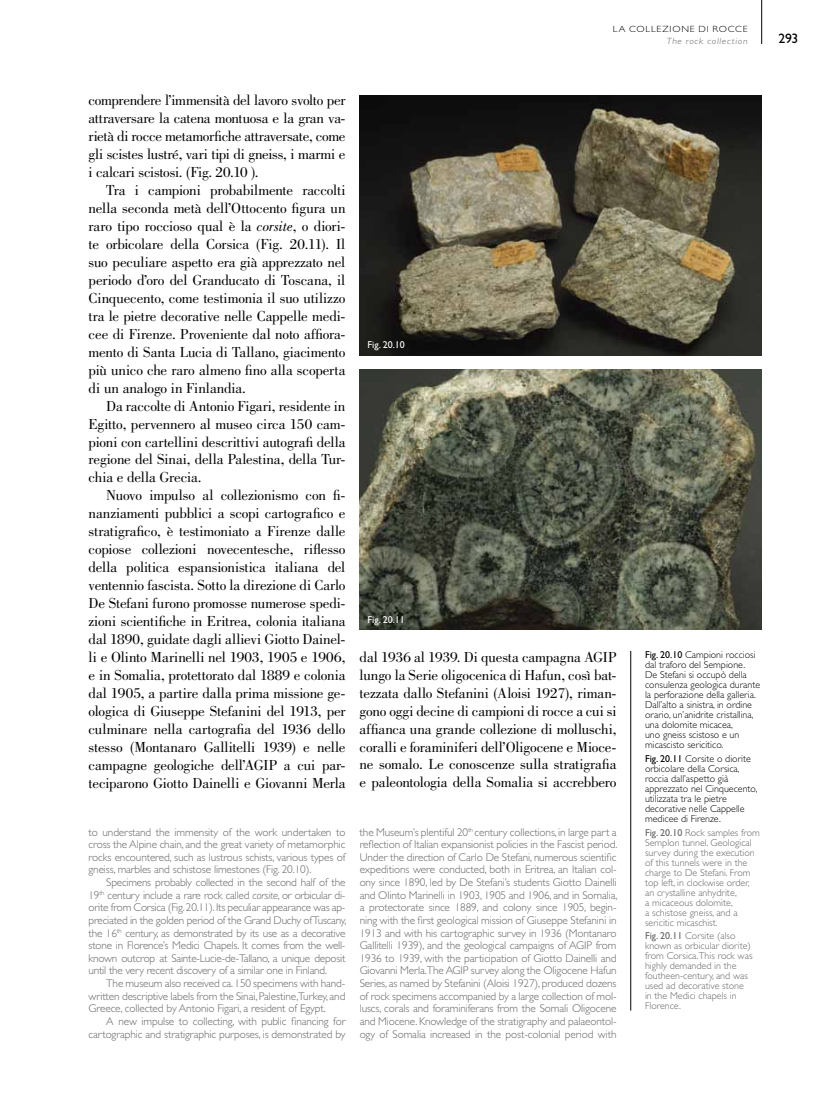
<style>
.page{position:relative;width:815px;height:1099px;background:#fff}
.page>*{position:absolute;margin:0;border:0;box-sizing:border-box;transform-origin:0 0}
.t1{font:15px/18px "Bodoni Std";letter-spacing:-.01em;color:#000;text-align:justify}
.t2{font:13.75px "Gill Sans Std";color:#000}
.t3{font:300 11.25px/12.6px "Gill Sans Std";letter-spacing:-.01em;color:#646567;text-align:justify}
.t4{font:300 10px/10px "Gill Sans Std";color:#000}
.t5{font:300 10px/10px "Gill Sans Std";color:#646567}
.t6{font:10px "Gill Sans Std";color:#fff}
.t7{font:300 9px "Gill Sans Std";letter-spacing:.08em;color:#000;scale:1.11 1}
.t8{font:italic 300 9px "Gill Sans Std";letter-spacing:.07em;color:#646567;scale:1.11 1}
.s1{font-style:italic}
.s2{font-weight:400}
</style>
<div class="page">
<hr style="left:761px;top:0;width:1px;height:44px;background:#000">
<hr style="left:631px;top:651px;width:1px;height:359px;background:#000">
<img style="left:360px;top:95px;width:402px;height:260px">
<img style="left:360px;top:369px;width:402px;height:261px">
<p class="t7" style="left:613px;top:24px;width:123px">La collezion e di rocce</p>
<p class="t8" style="left:667px;top:36px;width:74px">The rock collection</p>
<p class="t2" style="left:778px;top:31px;width:22px">293</p>
<p class="t1" style="left:89px;top:92px;width:258px">comprendere l’immensità del lavoro svolto per attraversare la catena montuosa e la gran va&shy;rietà di rocce metamorfiche attraversate, come gli scistes lustré, vari tipi di gneiss, i marmi e i calcari scistosi. (Fig. 20.10 ).</p>
<p class="t1" style="left:89px;top:181px;width:258px;text-indent:18px">Tra i campioni probabilmente raccolti nella seconda metà dell’Ottocento figura un raro tipo roccioso qual è la <span class="s1">corsite</span>, o diori&shy;te orbicolare della Corsica (Fig. 20.11). Il suo peculiare aspetto era già apprezzato nel periodo d’oro del Granducato di Toscana, il Cinquecento, come testimonia il suo utilizzo tra le pietre decorative nelle Cappelle medi&shy;cee di Firenze. Proveniente dal noto affiora&shy;mento di Santa Lucia di Tallano, giacimento più unico che raro almeno fino alla scoperta di un analogo in Finlandia.</p>
<p class="t1" style="left:89px;top:397px;width:258px;text-indent:18px">Da raccolte di Antonio Figari, residente in Egitto, pervennero al museo circa 150 cam&shy;pioni con cartellini descrittivi autografi della regione del Sinai, della Palestina, della Tur&shy;chia e della Grecia.</p>
<p class="t1" style="left:89px;top:486px;width:258px;text-indent:18px">Nuovo impulso al collezionismo con fi&shy;nanziamenti pubblici a scopi cartografico e stratigrafico, è testimoniato a Firenze dalle copiose collezioni novecentesche, riflesso della politica espansionistica italiana del ventennio fascista. Sotto la direzione di Carlo De Stefani furono promosse numerose spedi&shy;zioni scientifiche in Eritrea, colonia italiana dal 1890, guidate dagli allievi Giotto Dainel&shy;li e Olinto Marinelli nel 1903, 1905 e 1906, e in Somalia, protettorato dal 1889 e colonia dal 1905, a partire dalla prima missione ge&shy;ologica di Giuseppe Stefanini del 1913, per culminare nella cartografia del 1936 dello stesso (Montanaro Gallitelli 1939) e nelle campagne geologiche dell’AGIP a cui par&shy;teciparono Giotto Dainelli e Giovanni Merla</p>
<p class="t3" style="left:89px;top:825px;width:259px">to understand the immensity of the work undertaken to cross the Alpine chain, and the great variety of metamorphic rocks encountered, such as lustrous schists, various types of gneiss, marbles and schistose limestones (Fig. 20.10).</p>
<p class="t3" style="left:89px;top:876px;width:259px;text-indent:18px">Specimens probably collected in the second half of the 19<sup>th</sup> century include a rare rock called <span class="s1">corsite</span>, or orbicular di&shy;orite from Corsica (Fig. 20.11). Its peculiar appearance was ap&shy;preciated in the golden period of the Grand Duchy of Tuscany, the 16<sup>th</sup> century, as demonstrated by its use as a decorative stone in Florence’s Medici Chapels. It comes from the well&shy;known outcrop at Sainte-Lucie-de-Tallano, a unique deposit until the very recent discovery of a similar one in Finland.</p>
<p class="t3" style="left:89px;top:977px;width:258px;text-indent:18px">The museum also received ca. 150 specimens with hand&shy;written descriptive labels from the Sinai, Palestine,Turkey, and Greece, collected by Antonio Figari, a resident of Egypt.</p>
<p class="t3" style="left:89px;top:1015px;width:258px;text-align:right">A new impulse to collecting, with public financing for cartographic and stratigraphic purposes, is demonstrated by</p>
<p class="t6" style="left:368px;top:339px;width:39px">Fig. 20.10</p>
<p class="t6" style="left:368px;top:613px;width:39px">Fig. 20.11</p>
<p class="t1" style="left:360px;top:648px;width:258px">dal 1936 al 1939. Di questa campagna AGIP lungo la Serie oligocenica di Hafun, così bat&shy;tezzata dallo Stefanini (Aloisi 1927), riman&shy;gono oggi decine di campioni di rocce a cui si affianca una grande collezione di molluschi, coralli e foraminiferi dell’Oligocene e Mioce&shy;ne somalo. Le conoscenze sulla stratigrafia e paleontologia della Somalia si accrebbero</p>
<p class="t4" style="left:645px;top:650px;width:117px"><span class="s2">Fig. 20.10</span> Campioni rocciosi dal traforo del Sempione.<br>De Stefani si occupò della consulenza geologica durante la perforazione della galleria.<br>Dall’alto a sinistra, in ordine orario, un’anidrite cristallina, una dolomite micacea,<br>uno gneiss scistoso e un micascisto sericitico.</p>
<p class="t4" style="left:645px;top:753px;width:114px"><span class="s2">Fig. 20.11</span> Corsite o diorite orbicolare della Corsica, roccia dall’aspetto già apprezzato nel Cinquecento, utilizzata tra le pietre decorative nelle Cappelle medicee di Firenze.</p>
<p class="t5" style="left:645px;top:827px;width:116px"><span class="s2">Fig. 20.10</span> Rock samples from<br>Semplon tunnel. Geological survey during the execution of this tunnels were in the charge to De Stefani. From top left, in clockwise order, an crystalline anhydrite,<br>a micaceous dolomite,<br>a schistose gneiss, and a sericitic micaschist.</p>
<p class="t5" style="left:645px;top:930px;width:109px"><span class="s2">Fig. 20.11</span> Corsite (also known as orbicular diorite) from Corsica.This rock was highly demanded in the foutheen-century, and was used ad decorative stone in the Medici chapels in<br>Florence.</p>
<p class="t3" style="left:360px;top:825px;width:259px">the Museum’s plentiful 20<sup>th</sup> century collections, in large part a reflection of Italian expansionist policies in the Fascist period.<br>Under the direction of Carlo De Stefani, numerous scientific expeditions were conducted, both in Eritrea, an Italian col&shy;ony since 1890, led by De Stefani’s students Giotto Dainelli and Olinto Marinelli in 1903, 1905 and 1906, and in Somalia, a protectorate since 1889, and colony since 1905, begin&shy;ning with the first geological mission of Giuseppe Stefanini in 1913 and with his cartographic survey in 1936 (Montanaro Gallitelli 1939), and the geological campaigns of AGI P from 1936 to 1939, with the participation of Giotto Dainelli and Giovanni Merla.The AGIP survey along the Oligocene Hafun Series, as named by Stefanini (Aloisi 1927), produced dozens of rock specimens accompanied by a large collection of mol&shy;luscs, corals and foraminiferans from the Somali Oligocene and Miocene. Knowledge of the stratigraphy and palaeontol&shy;ogy of Somalia increased in the post-colonial period with</p>
</div>
